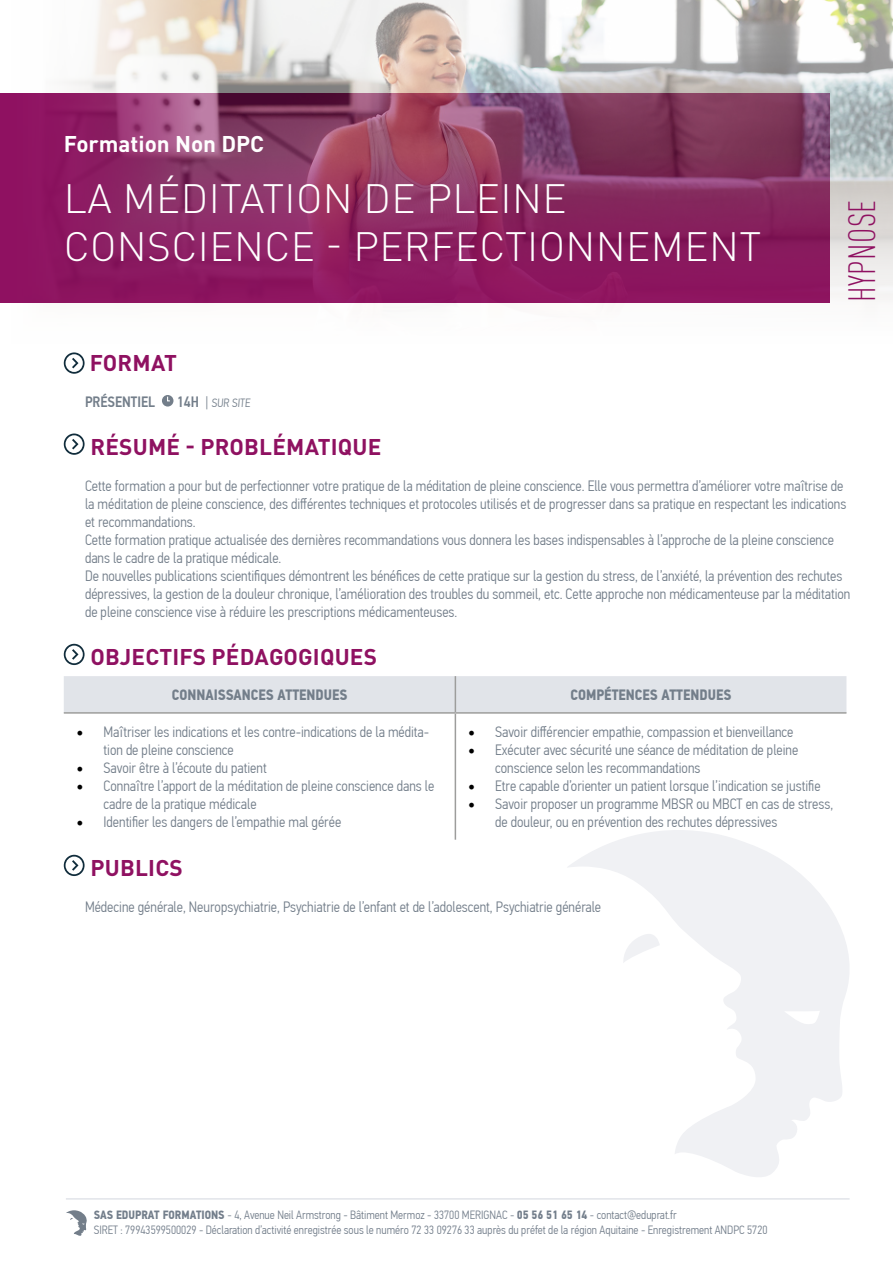
<style>
.page{position:relative;width:893px;height:1263px;background:#fff}
.page>*{position:absolute;margin:0;border:0;box-sizing:border-box;transform-origin:0 0}
.t1{font:300 40.5px/48.6px "DINOT";letter-spacing:.01em;color:#fff}
.t2{font:300 condensed 37.5px "DINOT";letter-spacing:.01em;color:#8f1161}
.t3{font:700 22.5px "DINOT";letter-spacing:.01em;color:#8f1161}
.t4{font:700 22.5px "DINOT";color:#fff}
.t5{font:300 15px/18px "PF Din Text Cond Pro";color:#737e8a}
.t6{font:700 15px "PF Din Text Cond Pro";color:#737e8a}
.t7{font:500 15px "PF Din Text Cond Pro";color:#737e8a}
.t8{font:300 12px/14.4px "PF Din Text Cond Pro";color:#737e8b}
.t9{font:300 12px "PF Din Text Cond Pro";color:#737e8a}
.s1{font-weight:500;font-size:15px}
.s2{font-size:15px}
.s3{font-family:"Minion Pro";font-weight:400;font-size:18px;color:#000}
.s4{font-weight:700}
</style>
<div class="page">
<hr style="left:66px;top:1198px;width:784px;height:1px;background:#e1e4e9">
<svg style="left:66px;top:1210px;width:21px;height:26px"></svg>
<svg style="left:568px;top:830px;width:281px;height:347px"></svg>
<img style="left:0;top:0;width:893px;height:365px">
<svg style="left:64px;top:352px;width:21px;height:22px"></svg>
<div style="left:162px;top:395px;width:11px;height:11px;background:#737e8a;border-radius:50%"></div>
<svg style="left:167px;top:396px;width:3px;height:6px"></svg>
<svg style="left:64px;top:433px;width:21px;height:22px"></svg>
<svg style="left:64px;top:644px;width:21px;height:21px"></svg>
<svg style="left:64px;top:855px;width:21px;height:21px"></svg>
<div style="left:64px;top:676px;width:782px;height:36px;background:#e1e4e9"></div>
<hr style="left:455px;top:676px;width:1px;height:36px;background:#9d9d9c">
<hr style="left:64px;top:712px;width:391px;height:2px;background:#9d9d9c">
<hr style="left:455px;top:712px;width:391px;height:2px;background:#9d9d9c">
<hr style="left:455px;top:714px;width:1px;height:126px;background:#9d9d9c">
<h3 class="t4" style="left:64px;top:129px;width:202px">Formation Non DPC</h3>
<h1 class="t1" style="left:64px;top:173px;width:699px">LA MÉDITATION DE PLEINE<br>CONSCIENCE - PERFECTIONNEMENT</h1>
<h2 class="t2" style="left:840px;top:302px;width:104px;rotate:-90deg">HYPNOSE</h2>
<h3 class="t3" style="left:90px;top:348px;width:89px">FORMAT</h3>
<p class="t7" style="left:85px;top:392px;width:72px">PRÉSENTIEL</p>
<p class="t9" style="left:177px;top:396px;width:76px"><span class="s1">14H</span> <span class="s2">|</span> SUR SITE</p>
<h3 class="t3" style="left:91px;top:432px;width:292px">RÉSUMÉ - PROBLÉMATIQUE</h3>
<p class="t5" style="left:85px;top:477px;width:767px">Cette formation a pour but de perfectionner votre pratique de la méditation de pleine conscience. Elle vous permettra d’améliorer votre maîtrise de la méditation de pleine conscience, des différentes techniques et protocoles utilisés et de progresser dans sa pratique en respectant les indications et recommandations.<br>Cette formation pratique actualisée des dernières recommandations vous donnera les bases indispensables à l’approche de la pleine conscience dans le cadre de la pratique médicale.<br>De nouvelles publications scientifiques démontrent les bénéfices de cette pratique sur la gestion du stress, de l’anxiété, la prévention des rechutes dépressives, la gestion de la douleur chronique, l’amélioration des troubles du sommeil, etc. Cette approche non médicamenteuse par la méditation de pleine conscience vise à réduire les prescriptions médicamenteuses.</p>
<h3 class="t3" style="left:91px;top:642px;width:288px">OBJECTIFS PÉDAGOGIQUES</h3>
<p class="t6" style="left:172px;top:686px;width:177px">CONNAISSANCES ATTENDUES</p>
<p class="t6" style="left:571px;top:686px;width:162px">COMPÉTENCES ATTENDUES</p>
<p class="t5" style="left:104px;top:723px;width:327px;text-indent:-27px"><span class="s3">•</span> Maîtriser les indications et les contre-indications de la médita&shy;tion de pleine conscience</p>
<p class="t5" style="left:77px;top:759px;width:192px"><span class="s3">•</span> Savoir être à l’écoute du patient</p>
<p class="t5" style="left:104px;top:777px;width:332px;text-indent:-27px"><span class="s3">•</span> Connaître l’apport de la méditation de pleine conscience dans le cadre de la pratique médicale</p>
<p class="t5" style="left:77px;top:813px;width:266px"><span class="s3">•</span> Identifier les dangers de l’empathie mal gérée</p>
<p class="t5" style="left:468px;top:723px;width:327px"><span class="s3">•</span> Savoir différencier empathie, compassion et bienveillance</p>
<p class="t5" style="left:495px;top:741px;width:305px;text-indent:-27px"><span class="s3">•</span> Exécuter avec sécurité une séance de méditation de pleine conscience selon les recommandations</p>
<p class="t5" style="left:468px;top:777px;width:354px"><span class="s3">•</span> Etre capable d’orienter un patient lorsque l’indication se justifie</p>
<p class="t5" style="left:495px;top:795px;width:340px;text-indent:-27px"><span class="s3">•</span> Savoir proposer un programme MBSR ou MBCT en cas de stress, de douleur, ou en prévention des rechutes dépressives</p>
<h3 class="t3" style="left:91px;top:853px;width:94px">PUBLICS</h3>
<p class="t5" style="left:85px;top:898px;width:518px">Médecine générale, Neuropsychiatrie, Psychiatrie de l’enfant et de l’adolescent, Psychiatrie générale</p>
<p class="t8" style="left:94px;top:1208px;width:675px"><span class="s4">SAS EDUPRAT FORMATIONS</span> - 4, Avenue Neil Armstrong - Bâtiment Mermoz - 33700 MERIGNAC - <span class="s4">05 56 51 65 14</span> - contact@eduprat.fr<br>SIRET : 79943599500029 - Déclaration d’activité enregistrée sous le numéro 72 33 09276 33 auprès du préfet de la région Aquitaine - Enregistrement ANDPC 5720</p>
</div>
